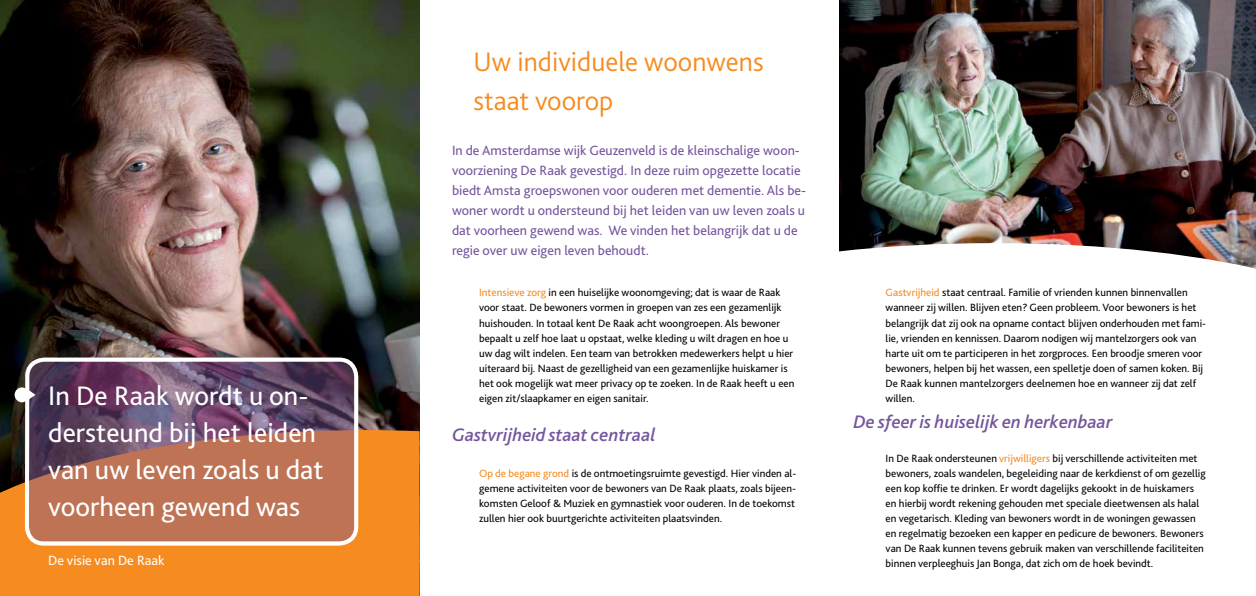
<style>
.page{position:relative;width:1256px;height:596px;background:#fff}
.page>*{position:absolute;margin:0;border:0;box-sizing:border-box;transform-origin:0 0}
.t1{font:28px/37px "Bliss 2";color:#fff}
.t2{font:300 28px/39px "Bliss 2";color:#f68b1f}
.t3{font:italic 500 19px "Bliss 2";color:#75559e}
.t4{font:14px/20px "Bliss 2";color:#75559e}
.t5{font:14px "Bliss 2";color:#fff}
.t6{font:11px/15px "Bliss 2";color:#000}
.s1{color:#f68b1f}
</style>
<div class="page">
<img style="left:0;top:0;width:420px;height:430px">
<img style="left:839px;top:0;width:417px;height:243px">
<img style="left:839px;top:243px;width:417px;height:26px">
<svg style="left:0;top:430px;width:420px;height:165px;background:#de7e1d"></svg>
<div style="left:15px;top:387px;width:20px;height:15px;background:#fff;border-radius:7px"></div>
<img style="left:23px;top:0;width:337px;height:595px">
<h1 class="t1" style="left:48px;top:376px;width:277px">In De Raak wordt u on&shy;dersteund bij het leiden van uw leven zoals u dat voorheen gewend was</h1>
<p class="t5" style="left:48px;top:551px;width:118px">De visie van De Raak</p>
<h1 class="t2" style="left:473px;top:42px;width:292px">Uw individuele woonwens staat voorop</h1>
<p class="t4" style="left:452px;top:140px;width:356px">In de Amsterdamse wijk Geuzenveld is de kleinschalige woon&shy;voorziening De Raak gevestigd. In deze ruim opgezette locatie biedt Amsta groepswonen voor ouderen met dementie. Als be&shy;woner wordt u ondersteund bij het leiden van uw leven zoals u dat voorheen gewend was. We vinden het belangrijk dat u de regie over uw eigen leven behoudt.</p>
<p class="t6" style="left:479px;top:285px;width:317px"><span class="s1">Intensieve zorg</span> in een huiselijke woonomgeving; dat is waar de Raak voor staat. De bewoners vormen in groepen van zes een gezamenlijk huishouden. In totaal kent De Raak acht woongroepen. Als bewoner bepaalt u zelf hoe laat u opstaat, welke kleding u wilt dragen en hoe u uw dag wilt indelen. Een team van betrokken medewerkers helpt u hier uiteraard bij. Naast de gezelligheid van een gezamenlijke huiskamer is het ook mogelijk wat meer privacy op te zoeken. In de Raak heeft u een eigen zit/slaapkamer en eigen sanitair.</p>
<h2 class="t3" style="left:452px;top:422px;width:205px">Gastvrijheid staat centraal</h2>
<p class="t6" style="left:479px;top:465px;width:319px;text-align:justify"><span class="s1">Op de begane grond</span> is de ontmoetingsruimte gevestigd. Hier vinden al&shy;gemene activiteiten voor de bewoners van De Raak plaats, zoals bijeen&shy;komsten Geloof &amp; Muziek en gymnastiek voor ouderen. In de toekomst zullen hier ook buurtgerichte activiteiten plaatsvinden.</p>
<p class="t6" style="left:885px;top:285px;width:322px"><span class="s1">Gastvrijheid</span> staat centraal. Familie of vrienden kunnen binnenvallen wanneer zij willen. Blijven eten? Geen probleem. Voor bewoners is het belangrijk dat zij ook na opname contact blijven onderhouden met fami&shy;lie, vrienden en kennissen. Daarom nodigen wij mantelzorgers ook van harte uit om te participeren in het zorgproces. Een broodje smeren voor bewoners, helpen bij het wassen, een spelletje doen of samen koken. Bij De Raak kunnen mantelzorgers deelnemen hoe en wanneer zij dat zelf willen.</p>
<h2 class="t3" style="left:853px;top:409px;width:261px">De sfeer is huiselijk en herkenbaar</h2>
<p class="t6" style="left:885px;top:450px;width:322px">In De Raak ondersteunen <span class="s1">vrijwilligers</span> bij verschillende activiteiten met bewoners, zoals wandelen, begeleiding naar de kerkdienst of om gezellig een kop koffie te drinken. Er wordt dagelijks gekookt in de huiskamers en hierbij wordt rekening gehouden met speciale dieetwensen als halal en vegetarisch. Kleding van bewoners wordt in de woningen gewassen en regelmatig bezoeken een kapper en pedicure de bewoners. Bewoners van De Raak kunnen tevens gebruik maken van verschillende faciliteiten binnen verpleeghuis Jan Bonga, dat zich om de hoek bevindt.</p>
</div>
